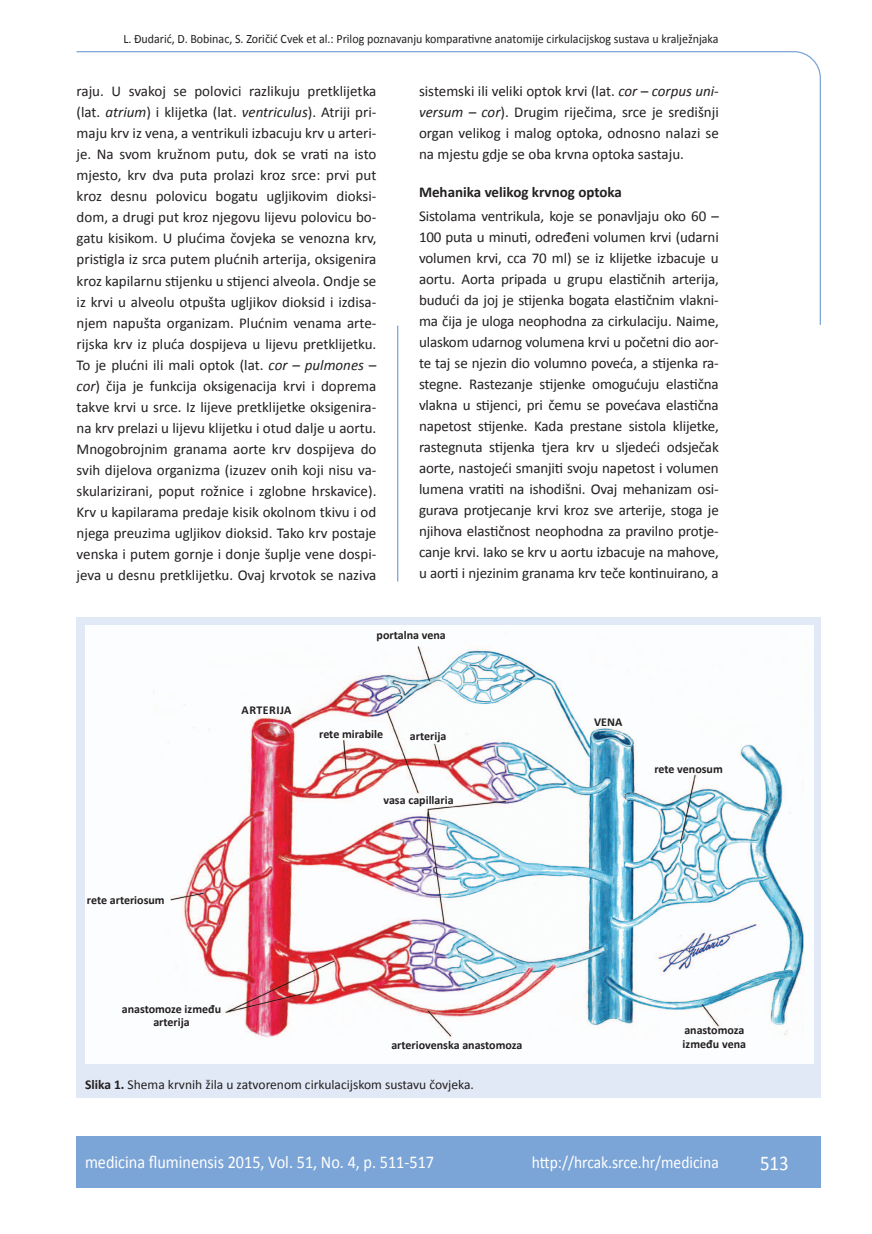
<style>
.page{position:relative;width:872px;height:1234px;background:#fff}
.page>*{position:absolute;margin:0;border:0;box-sizing:border-box;transform-origin:0 0}
.t1{font:21px "Calibri";color:#fff;scale:.9 1}
.t2{font:18px "Calibri";color:#fff;scale:.9 1}
.t3{font:17.25px "Calibri";color:#fff;scale:.9 1}
.t4{font:15px/21px "Calibri";color:#231f20;text-align:justify}
.t5{font:700 15px "Calibri";color:#231f20}
.t6{font:13.5px "Calibri";color:#231f20}
.t7{font:12.75px "Calibri";color:#231f20;scale:.94 1}
.t8{font:700 12px/13.5px "Calibri";color:#231f20;text-align:center}
.t9{font:700 12px "Calibri";letter-spacing:.04em;color:#231f20}
.s1{font-style:italic}
.s2{font-weight:700}
</style>
<div class="page">
<svg style="left:76px;top:51px;width:745px;height:275px"></svg>
<hr style="left:397px;top:325px;width:1px;height:256px;background:#7ca5d7">
<div style="left:77px;top:1135px;width:744px;height:51px;background:#7ca5d7"></div>
<div style="left:77px;top:617px;width:744px;height:480px;background:#e1e9f6"></div>
<img style="left:85px;top:625px;width:728px;height:438px">
<p class="t7" style="left:123px;top:30px;width:635px">L. Đudarić, D. Bobinac, S. Zoričić Cvek et al.: Prilog poznavanju komparativne anatomije cirkulacijskog sustava u kralježnjaka</p>
<p class="t4" style="left:77px;top:80px;width:301px">raju. U svakoj se polovici razlikuju pretklijetka (lat. <span class="s1">atrium</span>) i klijetka (lat. <span class="s1">ventriculus</span>). Atriji pri&shy;maju krv iz vena, a ventrikuli izbacuju krv u arteri&shy;je. Na svom kružnom putu, dok se vrati na isto mjesto, krv dva puta prolazi kroz srce: prvi put kroz desnu polovicu bogatu ugljikovim dioksi&shy;dom, a drugi put kroz njegovu lijevu polovicu bo&shy;gatu kisikom. U plućima čovjeka se venozna krv, pristigla iz srca putem plućnih arterija, oksigenira kroz kapilarnu stijenku u stijenci alveola. Ondje se iz krvi u alveolu otpušta ugljikov dioksid i izdisa&shy;njem napušta organizam. Plućnim venama arte&shy;rijska krv iz pluća dospijeva u lijevu pretklijetku.<br>To je plućni ili mali optok (lat. <span class="s1">cor – pulmones – cor</span>) čija je funkcija oksigenacija krvi i doprema takve krvi u srce. Iz lijeve pretklijetke oksigenira&shy;na krv prelazi u lijevu klijetku i otud dalje u aortu.<br>Mnogobrojnim granama aorte krv dospijeva do svih dijelova organizma (izuzev onih koji nisu va&shy;skularizirani, poput rožnice i zglobne hrskavice).<br>Krv u kapilarama predaje kisik okolnom tkivu i od njega preuzima ugljikov dioksid. Tako krv postaje venska i putem gornje i donje šuplje vene dospi&shy;jeva u desnu pretklijetku. Ovaj krvotok se naziva</p>
<p class="t4" style="left:419px;top:80px;width:301px">sistemski ili veliki optok krvi (lat. <span class="s1">cor – corpus uni&shy;versum – cor</span>). Drugim riječima, srce je središnji organ velikog i malog optoka, odnosno nalazi se na mjestu gdje se oba krvna optoka sastaju.</p>
<p class="t5" style="left:419px;top:183px;width:204px">Mehanika velikog krvnog optoka</p>
<p class="t4" style="left:419px;top:205px;width:301px">Sistolama ventrikula, koje se ponavljaju oko 60 – 100 puta u minuti, određeni volumen krvi (udarni volumen krvi, cca 70 ml) se iz klijetke izbacuje u aortu. Aorta pripada u grupu elastičnih arterija, budući da joj je stijenka bogata elastičnim vlakni&shy;ma čija je uloga neophodna za cirkulaciju. Naime, ulaskom udarnog volumena krvi u početni dio aor&shy;te taj se njezin dio volumno poveća, a stijenka ra&shy;stegne. Rastezanje stijenke omogućuju elastična vlakna u stijenci, pri čemu se povećava elastična napetost stijenke. Kada prestane sistola klijetke, rastegnuta stijenka tjera krv u sljedeći odsječak aorte, nastojeći smanjiti svoju napetost i volumen lumena vratiti na ishodišni. Ovaj mehanizam osi&shy;gurava protjecanje krvi kroz sve arterije, stoga je njihova elastičnost neophodna za pravilno protje&shy;canje krvi. Iako se krv u aortu izbacuje na mahove, u aorti i njezinim granama krv teče kontinuirano, a</p>
<p class="t8" style="left:87px;top:892px;width:79px">rete arteriosum</p>
<p class="t9" style="left:242px;top:702px;width:50px">arterija</p>
<p class="t8" style="left:376px;top:627px;width:71px">portalna vena</p>
<p class="t8" style="left:319px;top:726px;width:65px">rete mirabile</p>
<p class="t8" style="left:410px;top:728px;width:38px">arterija</p>
<p class="t8" style="left:383px;top:792px;width:72px">vasa capillaria</p>
<p class="t8" style="left:594px;top:714px;width:30px">VENA</p>
<p class="t8" style="left:654px;top:761px;width:70px">rete venosum</p>
<p class="t8" style="left:122px;top:1001px;width:101px">anastomoze između arterija</p>
<p class="t8" style="left:684px;top:1022px;width:62px">anastomoza</p>
<p class="t8" style="left:391px;top:1037px;width:133px">arteriovenska anastomoza</p>
<p class="t8" style="left:682px;top:1036px;width:65px">između vena</p>
<p class="t6" style="left:85px;top:1075px;width:390px"><span class="s2">Slika 1.</span> Shema krvnih žila u zatvorenom cirkulacijskom sustavu čovjeka.</p>
<p class="t2" style="left:85px;top:1150px;width:389px">medicina fluminensis 2015, Vol. 51, No. 4, p. 511-517</p>
<p class="t3" style="left:532px;top:1151px;width:209px">http://hrcak.srce.hr/medicina</p>
<h1 class="t1" style="left:760px;top:1149px;width:33px">513</h1>
</div>
